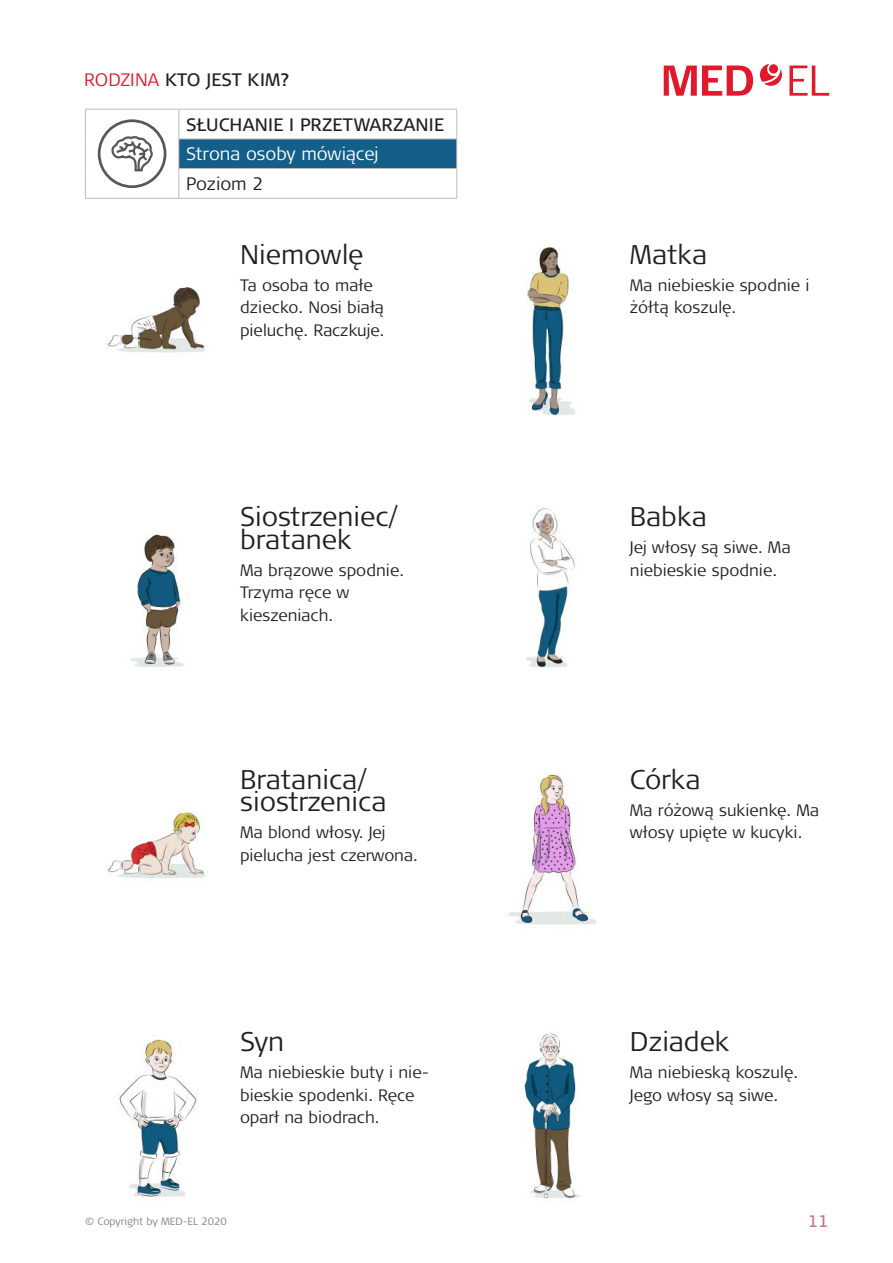
<style>
.page{position:relative;width:893px;height:1263px;background:#fff}
.page>*{position:absolute;margin:0;border:0;box-sizing:border-box;transform-origin:0 0}
.Body_table{font:300 27px/22.5px "Signa Pro";color:#231f20}
.Body_table-2{font:18px "Signa Pro";letter-spacing:.01em;color:#231f20}
.Body_table-3{font:300 18px "Signa Pro";letter-spacing:-.01em;color:#fff}
.Body_table-4{font:300 18px "Signa Pro";color:#231f20}
.Body_table-5{font:300 16.5px/22.5px "Signa Pro";color:#231f20}
.t1{font:16.5px "Signa Pro";color:#cc718f}
.t2{font:300 10.5px "Signa Pro";color:#808285}
.s1{font-weight:300;color:#e2192b}
</style>
<div class="page">
<svg style="left:760px;top:64px;width:22px;height:22px"></svg>
<div style="left:769px;top:64px;width:9px;height:10px;background:#e2192b;border-radius:50%"></div>
<svg style="left:789px;top:66px;width:40px;height:30px"></svg>
<svg style="left:664px;top:65px;width:89px;height:31px"></svg>
<img style="left:508px;top:774px;width:89px;height:151px">
<img style="left:130px;top:534px;width:54px;height:133px">
<img style="left:119px;top:1038px;width:78px;height:159px">
<img style="left:526px;top:247px;width:49px;height:169px">
<img style="left:526px;top:508px;width:49px;height:160px">
<img style="left:524px;top:1032px;width:56px;height:167px">
<img style="left:106px;top:287px;width:99px;height:66px">
<img style="left:107px;top:811px;width:98px;height:68px">
<div style="left:179px;top:139px;width:278px;height:29px;background:#135f8a"></div>
<hr style="left:85px;top:198px;width:94px;height:1px;background:#bcbdc0">
<hr style="left:85px;top:109px;width:94px;height:1px;background:#bcbdc0">
<svg style="left:85px;top:110px;width:1px;height:58px"></svg>
<hr style="left:85px;top:168px;width:1px;height:30px;background:#bcbdc0">
<hr style="left:179px;top:109px;width:278px;height:1px;background:#bcbdc0">
<hr style="left:178px;top:139px;width:279px;height:1px;background:#bcbdc0">
<hr style="left:178px;top:168px;width:279px;height:1px;background:#bcbdc0">
<svg style="left:178px;top:110px;width:1px;height:88px"></svg>
<svg style="left:456px;top:110px;width:1px;height:88px"></svg>
<hr style="left:179px;top:198px;width:278px;height:1px;background:#bcbdc0">
<div style="left:98px;top:119px;width:68px;height:69px;border:3px solid #57585a;border-radius:50%"></div>
<svg style="left:111px;top:136px;width:42px;height:36px"></svg>
<p class="Body_table-2" style="left:84px;top:68px;width:207px"><span class="s1">RODZINA</span> KTO JEST KIM?</p>
<p class="Body_table-2" style="left:186px;top:112px;width:259px">SŁUCHANIE I PRZETWARZANIE</p>
<p class="Body_table-3" style="left:186px;top:142px;width:194px">Strona osoby mówiącej</p>
<p class="Body_table-4" style="left:186px;top:171px;width:79px">Poziom 2</p>
<p class="Body_table" style="left:240px;top:242px;width:125px">Niemowlę</p>
<p class="Body_table-5" style="left:240px;top:273px;width:146px">Ta osoba to małe dziecko. Nosi białą pieluchę. Raczkuje.</p>
<p class="Body_table" style="left:240px;top:504px;width:159px">Siostrzeniec/ bratanek</p>
<p class="Body_table-5" style="left:240px;top:558px;width:165px">Ma brązowe spodnie.<br>Trzyma ręce w kieszeniach.</p>
<p class="Body_table" style="left:240px;top:767px;width:148px">Bratanica/ siostrzenica</p>
<p class="Body_table-5" style="left:240px;top:820px;width:179px">Ma blond włosy. Jej pielucha jest czerwona.</p>
<p class="Body_table" style="left:240px;top:1029px;width:46px">Syn</p>
<p class="Body_table-5" style="left:240px;top:1060px;width:191px">Ma niebieskie buty i nie&shy;bieskie spodenki. Ręce oparł na biodrach.</p>
<p class="Body_table" style="left:630px;top:242px;width:79px">Matka</p>
<p class="Body_table-5" style="left:630px;top:273px;width:181px">Ma niebieskie spodnie i żółtą koszulę.</p>
<p class="Body_table" style="left:630px;top:504px;width:79px">Babka</p>
<p class="Body_table-5" style="left:630px;top:535px;width:162px">Jej włosy są siwe. Ma niebieskie spodnie.</p>
<p class="Body_table" style="left:630px;top:767px;width:72px">Córka</p>
<p class="Body_table-5" style="left:630px;top:798px;width:191px">Ma różową sukienkę. Ma włosy upięte w kucyki.</p>
<p class="Body_table" style="left:630px;top:1029px;width:101px">Dziadek</p>
<p class="Body_table-5" style="left:630px;top:1060px;width:170px">Ma niebieską koszulę.<br>Jego włosy są siwe.</p>
<p class="t2" style="left:85px;top:1214px;width:143px">© Copyright by MED-EL 2020</p>
<p class="t1" style="left:808px;top:1210px;width:22px">11</p>
</div>
